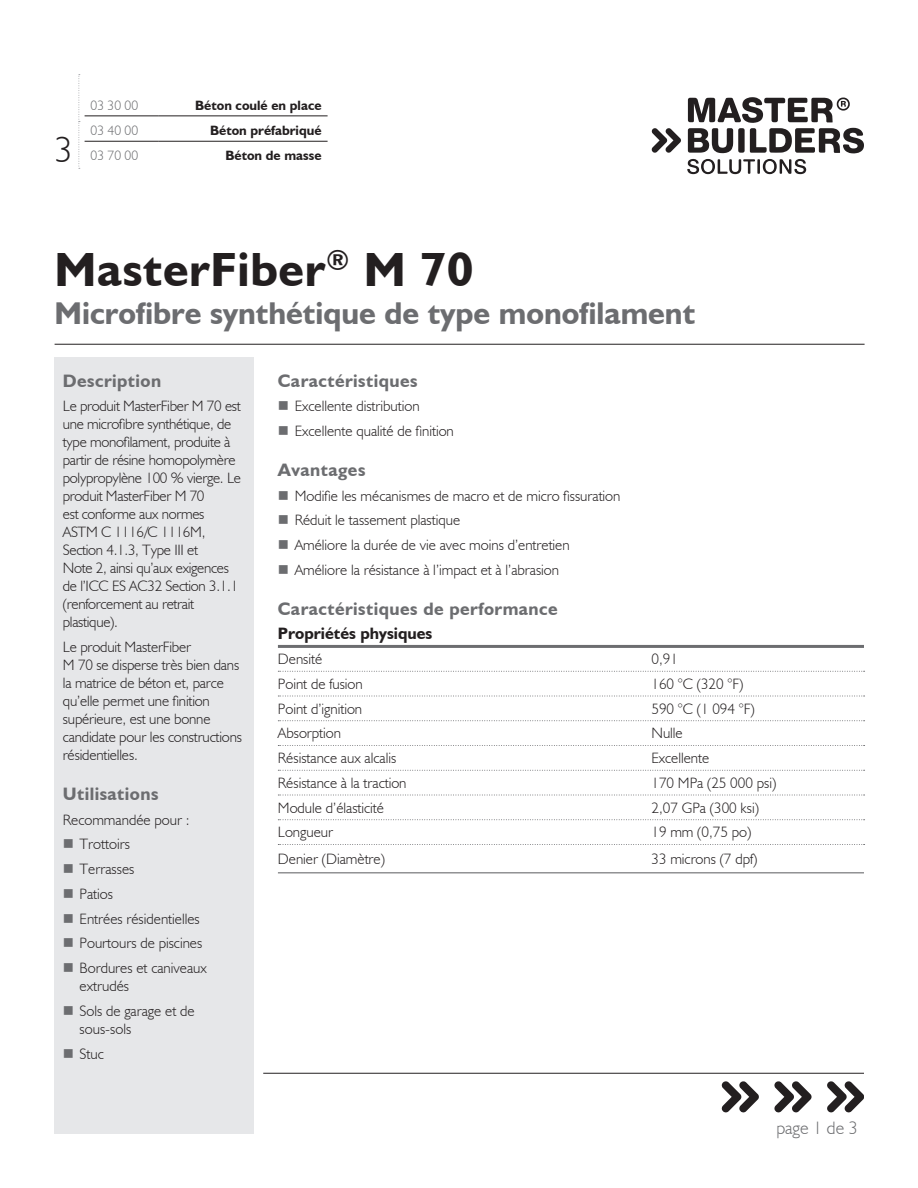
<style>
.page{position:relative;width:918px;height:1188px;background:#fff}
.page>*{position:absolute;margin:0;border:0;box-sizing:border-box;transform-origin:0 0}
.Product_Name{font:700 48px "Humanist 521 BT";letter-spacing:.015em;color:#231f20}
.Large_Numbers_-_Left{font:300 36px "Humanist 521 BT";color:#231f20}
.Gray_Descriptor_Subh{font:700 31.5px "Humanist 521 BT";color:#6c6d70}
.Section_Header{font:700 18px "Humanist 521 BT";letter-spacing:.025em;color:#6c6d70}
.t1{font:300 18px "Humanist 521 BT";color:#6c6d70}
.Table_Title{font:700 16.5px "Humanist 521 BT";color:#231f20}
.Pg__1_Left_Column_Bo{font:300 15px/18px "Humanist 521 BT";letter-spacing:-.01em;color:#231f20}
.Table_Body{font:300 15px "Humanist 521 BT";color:#231f20}
.Table_Bottom_Line{font:300 15px "Humanist 521 BT";color:#231f20}
.Body{font:300 15px "Humanist 521 BT";color:#231f20}
.Table_Top_Line_NOT_B{font:300 15px "Humanist 521 BT";color:#231f20}
.Bold_Description_-_R{font:700 13.5px "Humanist 521 BT";color:#231f20}
.Middle_Numbers_-_Gra{font:300 13.5px "Humanist 521 BT";color:#6c6d70}
</style>
<div class="page">
<hr style="left:263px;top:1073px;width:601px;height:1px;background:#231f20">
<svg style="left:687px;top:159px;width:119px;height:15px"></svg>
<svg style="left:652px;top:128px;width:29px;height:25px"></svg>
<svg style="left:688px;top:97px;width:176px;height:56px"></svg>
<hr style="left:55px;top:344px;width:810px;height:1px;background:#231f20">
<div style="left:54px;top:358px;width:200px;height:776px;background:#e6e7e9"></div>
<hr style="left:278px;top:645px;width:586px;height:3px;background:#6c6d70">
<svg style="left:278px;top:671px;width:587px;height:1px"></svg>
<svg style="left:278px;top:696px;width:587px;height:1px"></svg>
<svg style="left:278px;top:720px;width:587px;height:1px"></svg>
<svg style="left:278px;top:745px;width:587px;height:1px"></svg>
<svg style="left:278px;top:770px;width:587px;height:1px"></svg>
<svg style="left:278px;top:795px;width:587px;height:1px"></svg>
<svg style="left:278px;top:819px;width:587px;height:1px"></svg>
<svg style="left:278px;top:844px;width:587px;height:1px"></svg>
<hr style="left:278px;top:872px;width:586px;height:1px;background:#6c6d70">
<svg style="left:79px;top:74px;width:1px;height:95px"></svg>
<hr style="left:85px;top:116px;width:74px;height:1px;background:#231f20">
<hr style="left:159px;top:116px;width:169px;height:1px;background:#231f20">
<hr style="left:85px;top:141px;width:74px;height:1px;background:#231f20">
<hr style="left:159px;top:141px;width:169px;height:1px;background:#231f20">
<svg style="left:722px;top:1081px;width:37px;height:31px"></svg>
<svg style="left:774px;top:1081px;width:38px;height:31px"></svg>
<svg style="left:827px;top:1081px;width:37px;height:31px"></svg>
<p class="Large_Numbers_-_Left" style="left:55px;top:128px;width:20px">3</p>
<p class="Middle_Numbers_-_Gra" style="left:91px;top:97px;width:49px">03 30 00</p>
<p class="Bold_Description_-_R" style="left:195px;top:97px;width:128px">Béton coulé en place</p>
<p class="Middle_Numbers_-_Gra" style="left:91px;top:122px;width:49px">03 40 00</p>
<p class="Bold_Description_-_R" style="left:210px;top:122px;width:113px">Béton préfabriqué</p>
<p class="Middle_Numbers_-_Gra" style="left:91px;top:147px;width:49px">03 70 00</p>
<p class="Bold_Description_-_R" style="left:225px;top:147px;width:98px">Béton de masse</p>
<p class="Product_Name" style="left:55px;top:240px;width:420px">MasterFiber<sup>®</sup> M 70</p>
<p class="Gray_Descriptor_Subh" style="left:55px;top:294px;width:642px">Microfibre synthétique de type monofilament</p>
<p class="Section_Header" style="left:63px;top:369px;width:100px">Description</p>
<p class="Pg__1_Left_Column_Bo" style="left:63px;top:397px;width:180px">Le produit MasterFiber M 70 est une microfibre synthétique, de type monofilament, produite à partir de résine homopolymère polypropylène 100 % vierge. Le produit MasterFiber M 70<br>est conforme aux normes<br>ASTM C 1116/C 1116M,<br>Section 4.1.3, Type III et<br>Note 2, ainsi qu’aux exigences de l’ICC ES AC32 Section 3.1.1 (renforcement au retrait plastique).</p>
<p class="Pg__1_Left_Column_Bo" style="left:63px;top:638px;width:181px">Le produit MasterFiber<br>M 70 se disperse très bien dans la matrice de béton et, parce qu’elle permet une finition supérieure, est une bonne candidate pour les constructions résidentielles.</p>
<p class="Section_Header" style="left:63px;top:783px;width:97px">Utilisations</p>
<p class="Body" style="left:63px;top:810px;width:128px">Recommandée pour :</p>
<p class="Pg__1_Left_Column_Bo" style="left:80px;top:835px;width:52px">Trottoirs</p>
<p class="Pg__1_Left_Column_Bo" style="left:80px;top:860px;width:56px">Terrasses</p>
<p class="Pg__1_Left_Column_Bo" style="left:80px;top:884px;width:35px">Patios</p>
<p class="Pg__1_Left_Column_Bo" style="left:80px;top:909px;width:122px">Entrées résidentielles</p>
<p class="Pg__1_Left_Column_Bo" style="left:80px;top:934px;width:124px">Pourtours de piscines</p>
<p class="Pg__1_Left_Column_Bo" style="left:80px;top:959px;width:129px">Bordures et caniveaux extrudés</p>
<p class="Pg__1_Left_Column_Bo" style="left:80px;top:1001px;width:117px">Sols de garage et de sous-sols</p>
<p class="Pg__1_Left_Column_Bo" style="left:80px;top:1044px;width:26px">Stuc</p>
<p class="Section_Header" style="left:278px;top:369px;width:141px">Caractéristiques</p>
<p class="Pg__1_Left_Column_Bo" style="left:295px;top:397px;width:127px">Excellente distribution</p>
<p class="Pg__1_Left_Column_Bo" style="left:295px;top:422px;width:161px">Excellente qualité de finition</p>
<p class="Section_Header" style="left:278px;top:459px;width:89px">Avantages</p>
<p class="Pg__1_Left_Column_Bo" style="left:295px;top:486px;width:327px">Modifie les mécanismes de macro et de micro fissuration</p>
<p class="Pg__1_Left_Column_Bo" style="left:295px;top:511px;width:167px">Réduit le tassement plastique</p>
<p class="Pg__1_Left_Column_Bo" style="left:295px;top:536px;width:277px">Améliore la durée de vie avec moins d’entretien</p>
<p class="Pg__1_Left_Column_Bo" style="left:295px;top:560px;width:266px">Améliore la résistance à l’impact et à l’abrasion</p>
<p class="Section_Header" style="left:278px;top:597px;width:281px">Caractéristiques de performance</p>
<p class="Table_Title" style="left:278px;top:623px;width:156px">Propriétés physiques</p>
<p class="Table_Top_Line_NOT_B" style="left:278px;top:650px;width:46px">Densité</p>
<p class="Table_Top_Line_NOT_B" style="left:651px;top:650px;width:28px">0,91</p>
<p class="Table_Body" style="left:278px;top:675px;width:86px">Point de fusion</p>
<p class="Table_Body" style="left:651px;top:675px;width:93px">160 °C (320 °F)</p>
<p class="Table_Body" style="left:278px;top:699px;width:86px">Point d’ignition</p>
<p class="Table_Body" style="left:651px;top:699px;width:105px">590 °C (1 094 °F)</p>
<p class="Table_Body" style="left:278px;top:724px;width:65px">Absorption</p>
<p class="Table_Body" style="left:651px;top:724px;width:33px">Nulle</p>
<p class="Table_Body" style="left:278px;top:749px;width:120px">Résistance aux alcalis</p>
<p class="Table_Body" style="left:651px;top:749px;width:59px">Excellente</p>
<p class="Table_Body" style="left:278px;top:774px;width:130px">Résistance à la traction</p>
<p class="Table_Body" style="left:651px;top:774px;width:126px">170 MPa (25 000 psi)</p>
<p class="Table_Body" style="left:278px;top:798px;width:108px">Module d’élasticité</p>
<p class="Table_Body" style="left:651px;top:798px;width:109px">2,07 GPa (300 ksi)</p>
<p class="Table_Body" style="left:278px;top:823px;width:57px">Longueur</p>
<p class="Table_Body" style="left:651px;top:823px;width:101px">19 mm (0,75 po)</p>
<p class="Table_Bottom_Line" style="left:278px;top:849px;width:109px">Denier (Diamètre)</p>
<p class="Table_Bottom_Line" style="left:651px;top:849px;width:107px">33 microns (7 dpf)</p>
<p class="t1" style="left:776px;top:1117px;width:83px">page 1 de 3</p>
</div>
